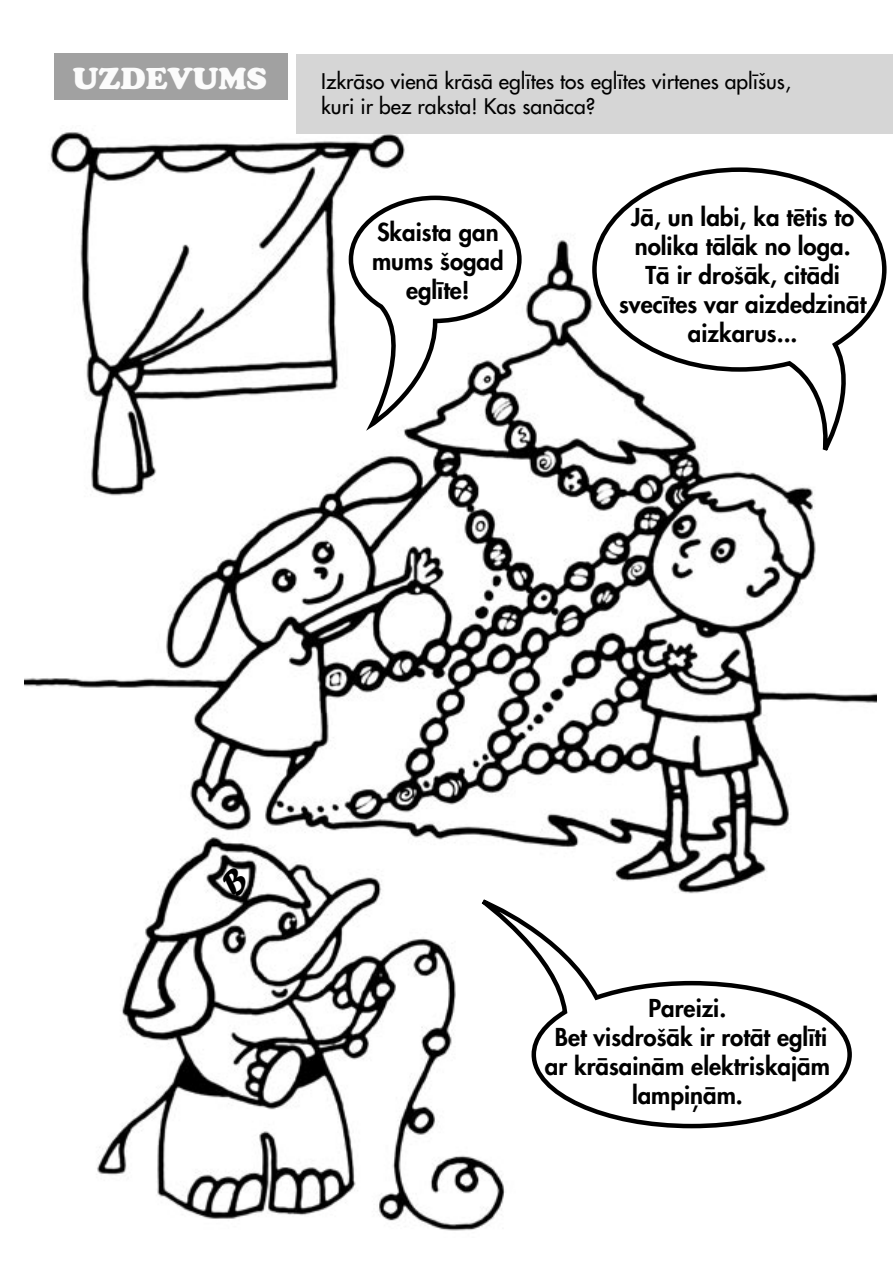
<style>
.page{position:relative;width:893px;height:1263px;background:#fff}
.page>*{position:absolute;margin:0;border:0;box-sizing:border-box;transform-origin:0 0}
.t1{font:30px "Cooper Lat";color:#fbfbfb}
.t2{font:500 24px/28.8px "La Futura";color:#000;text-align:center}
.t3{font:21px "La Futura";color:#000}
</style>
<div class="page">
<img style="left:24px;top:125px;width:852px;height:1106px">
<div style="left:54px;top:53px;width:233px;height:47px;background:#a1a1a1"></div>
<div style="left:297px;top:54px;width:596px;height:79px;background:#d6d6d6"></div>
<svg style="left:346px;top:193px;width:178px;height:231px"></svg>
<svg style="left:590px;top:165px;width:297px;height:285px"></svg>
<svg style="left:479px;top:897px;width:375px;height:233px"></svg>
<svg style="left:219px;top:866px;width:32px;height:32px"></svg>
<p class="t1" style="left:73px;top:60px;width:195px">UZDEVUMS</p>
<p class="t3" style="left:321px;top:68px;width:471px">Izkråso vienå kråså eglîtes tos eglîtes virtenes aplîßus,</p>
<p class="t3" style="left:321px;top:93px;width:275px">kuri ir bez raksta! Kas sanåca?</p>
<p class="t2" style="left:372px;top:219px;width:133px">Skaista gan mums ßogad eglîte!</p>
<p class="t2" style="left:619px;top:204px;width:249px">Jå, un labi, ka tétis to nolika tålåk no loga.<br>Tå ir droßåk, citådi svecîtes var aizdedzinåt aizkarus...</p>
<p class="t2" style="left:649px;top:994px;width:79px">Pareizi.</p>
<p class="t2" style="left:545px;top:1023px;width:287px">Bet visdroßåk ir rotåt eglîti ar kråsainåm elektriskajåm lampiñåm.</p>
</div>
